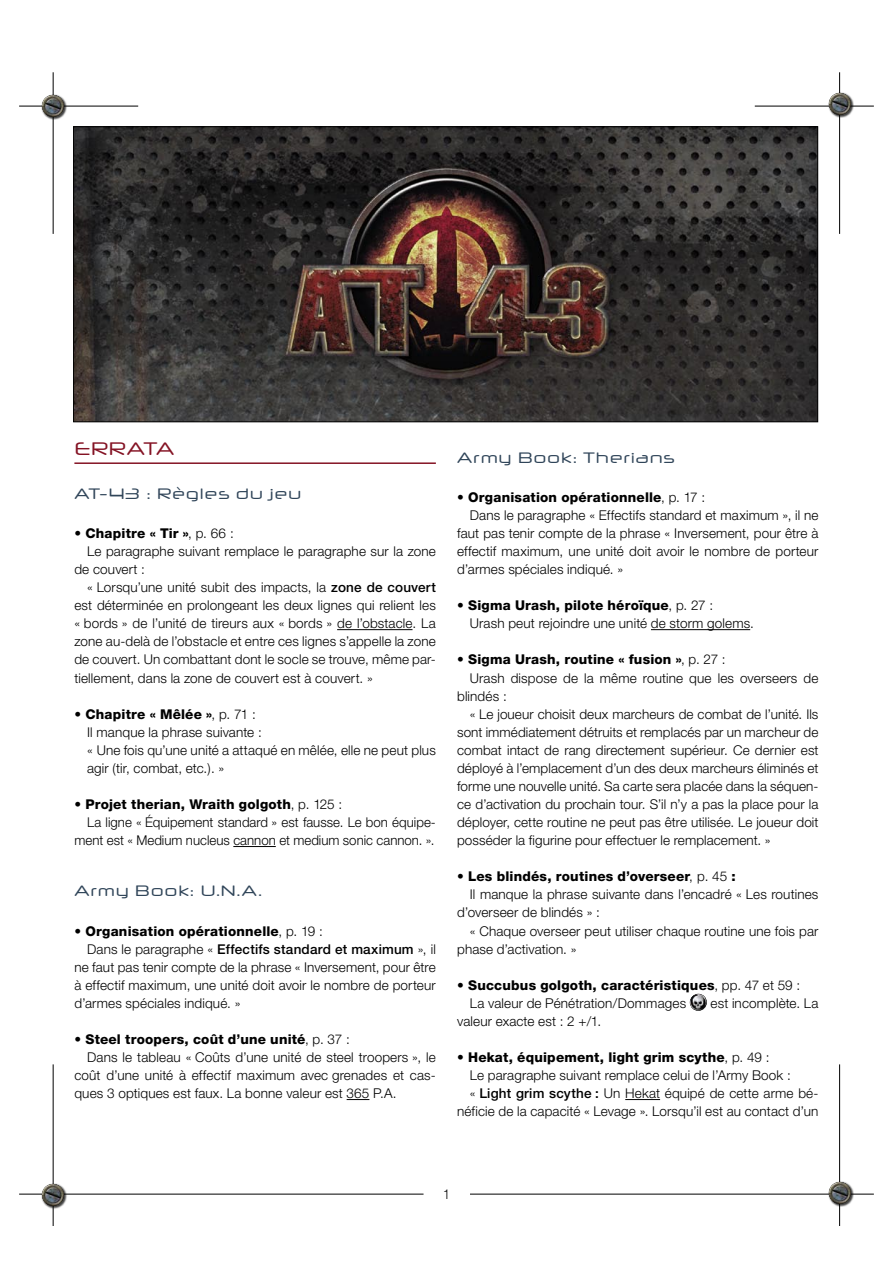
<style>
.page{position:relative;width:893px;height:1263px;background:#fff}
.page>*{position:absolute;margin:0;border:0;box-sizing:border-box;transform-origin:0 0}
.T2{font:18px "Neuropol X Free";letter-spacing:.02em;color:#841324}
.T3{font:15px "Neuropol X Free";letter-spacing:.015em;color:#304559}
.Corps_de_Texte{font:300 13.5px/18px "Helvetica Neue";letter-spacing:.01em;color:#000}
.T4{font:800 13.5px "Helvetica Neue";letter-spacing:.015em;color:#000}
.t1{font:300 condensed 13.5px "Helvetica Neue";color:#000}
.s1{font-weight:300}
.s2{font-weight:500}
</style>
<div class="page">
<hr style="left:74px;top:462px;width:362px;height:2px;background:#841324">
<hr style="left:337px;top:629px;width:75px;height:1px;background:#000">
<hr style="left:233px;top:846px;width:43px;height:1px;background:#000">
<svg style="left:347px;top:1099px;width:22px;height:1px"></svg>
<hr style="left:651px;top:629px;width:99px;height:1px;background:#000">
<hr style="left:625px;top:1099px;width:35px;height:1px;background:#000">
<img style="left:690px;top:994px;width:17px;height:17px;border-radius:50%">
<img style="left:75px;top:128px;width:741px;height:292px">
<hr style="left:53px;top:72px;width:1px;height:162px;background:#000">
<hr style="left:839px;top:72px;width:1px;height:162px;background:#000">
<hr style="left:19px;top:106px;width:119px;height:1px;background:#000">
<hr style="left:755px;top:106px;width:119px;height:1px;background:#000">
<hr style="left:53px;top:1064px;width:1px;height:162px;background:#000">
<hr style="left:839px;top:1064px;width:1px;height:162px;background:#000">
<hr style="left:470px;top:1194px;width:404px;height:1px;background:#000">
<hr style="left:19px;top:1194px;width:404px;height:1px;background:#000">
<div style="left:41px;top:94px;width:26px;height:26px;background:#000;opacity:.75"></div>
<img style="left:42px;top:95px;width:22px;height:22px;border-radius:50%">
<div style="left:828px;top:92px;width:26px;height:26px;background:#000;opacity:.75"></div>
<img style="left:829px;top:93px;width:22px;height:22px;border-radius:50%">
<div style="left:41px;top:1183px;width:26px;height:26px;background:#000;opacity:.75"></div>
<img style="left:42px;top:1184px;width:22px;height:22px;border-radius:50%">
<div style="left:828px;top:1181px;width:26px;height:26px;background:#000;opacity:.75"></div>
<img style="left:829px;top:1182px;width:22px;height:22px;border-radius:50%">
<p class="T2" style="left:74px;top:437px;width:102px">ERRATA</p>
<p class="T3" style="left:74px;top:484px;width:229px">AT-43 : Règles du jeu</p>
<p class="T4" style="left:74px;top:525px;width:161px">• Chapitre « Tir »<span class="s1">, p. 66 :</span></p>
<p class="Corps_de_Texte" style="left:74px;top:542px;width:363px;text-indent:13px">Le paragraphe suivant remplace le paragraphe sur la zone de couvert :</p>
<p class="Corps_de_Texte" style="left:74px;top:578px;width:363px;text-align:justify;text-indent:13px">« Lorsqu’une unité subit des impacts, la <span class="s2">zone de couvert </span>est déterminée en prolongeant les deux lignes qui relient les « bords » de l’unité de tireurs aux « bords » de l’obstacle. La zone au-delà de l’obstacle et entre ces lignes s’appelle la zone de couvert. Un combattant dont le socle se trouve, même par&shy;tiellement, dans la zone de couvert est à couvert. »</p>
<p class="T4" style="left:74px;top:706px;width:183px">• Chapitre « Mêlée »<span class="s1">, p. 71 :</span></p>
<p class="Corps_de_Texte" style="left:87px;top:723px;width:176px">Il manque la phrase suivante :</p>
<p class="Corps_de_Texte" style="left:87px;top:741px;width:350px">« Une fois qu’une unité a attaqué en mêlée, elle ne peut plus agir (tir, combat, etc.). »</p>
<p class="T4" style="left:74px;top:796px;width:269px">• Projet therian, Wraith golgoth<span class="s1">, p. 125 :</span></p>
<p class="Corps_de_Texte" style="left:74px;top:813px;width:363px;text-align:right">La ligne « Équipement standard » est fausse. Le bon équipe&shy;ment est « Medium nucleus cannon et medium sonic cannon. ».</p>
<p class="T3" style="left:74px;top:881px;width:190px">Army Book: U.N.A.</p>
<p class="T4" style="left:74px;top:923px;width:250px">• Organisation opérationnelle<span class="s1">, p. 19 :</span></p>
<p class="Corps_de_Texte" style="left:74px;top:939px;width:363px;text-align:justify;text-indent:13px">Dans le paragraphe « <span class="s2">Effectifs standard et maximum</span> », il ne faut pas tenir compte de la phrase « Inversement, pour être à effectif maximum, une unité doit avoir le nombre de porteur d’armes spéciales indiqué. »</p>
<p class="T4" style="left:74px;top:1031px;width:277px">• Steel troopers, coût d’une unité<span class="s1">, p. 37 :</span></p>
<p class="Corps_de_Texte" style="left:74px;top:1048px;width:363px;text-align:justify;text-indent:13px">Dans le tableau « Coûts d’une unité de steel troopers », le coût d’une unité à effectif maximum avec grenades et cas&shy;ques 3 optiques est faux. La bonne valeur est 365 P.A.</p>
<p class="T3" style="left:457px;top:448px;width:220px">Army Book: Therians</p>
<p class="T4" style="left:457px;top:489px;width:250px">• Organisation opérationnelle<span class="s1">, p. 17 :</span></p>
<p class="Corps_de_Texte" style="left:457px;top:506px;width:363px;text-align:justify;text-indent:13px">Dans le paragraphe « Effectifs standard et maximum », il ne faut pas tenir compte de la phrase « Inversement, pour être à effectif maximum, une unité doit avoir le nombre de porteur d’armes spéciales indiqué. »</p>
<p class="T4" style="left:457px;top:597px;width:258px">• Sigma Urash, pilote héroïque<span class="s1">, p. 27 :</span></p>
<p class="Corps_de_Texte" style="left:470px;top:614px;width:286px">Urash peut rejoindre une unité de storm golems.</p>
<p class="T4" style="left:457px;top:652px;width:270px">• Sigma Urash, routine « fusion »<span class="s1">, p. 27 :</span></p>
<p class="Corps_de_Texte" style="left:457px;top:668px;width:363px;text-indent:13px">Urash dispose de la même routine que les overseers de blindés :</p>
<p class="Corps_de_Texte" style="left:457px;top:704px;width:363px;text-align:justify;text-indent:13px">« Le joueur choisit deux marcheurs de combat de l’unité. Ils sont immédiatement détruits et remplacés par un marcheur de combat intact de rang directement supérieur. Ce dernier est déployé à l’emplacement d’un des deux marcheurs éliminés et forme une nouvelle unité. Sa carte sera placée dans la séquen&shy;ce d’activation du prochain tour. S’il n’y a pas la place pour la déployer, cette routine ne peut pas être utilisée. Le joueur doit posséder la figurine pour effectuer le remplacement. »</p>
<p class="T4" style="left:457px;top:868px;width:280px">• Les blindés, routines d’overseer<span class="s1">, p. 45</span> :</p>
<p class="Corps_de_Texte" style="left:457px;top:885px;width:363px;text-indent:13px">Il manque la phrase suivante dans l’encadré « Les routines d’overseer de blindés » :</p>
<p class="Corps_de_Texte" style="left:457px;top:921px;width:363px;text-indent:13px">« Chaque overseer peut utiliser chaque routine une fois par phase d’activation. »</p>
<p class="T4" style="left:457px;top:977px;width:345px">• Succubus golgoth, caractéristiques<span class="s1">, pp. 47 et 59 :</span></p>
<p class="Corps_de_Texte" style="left:470px;top:994px;width:218px">La valeur de Pénétration/Dommages</p>
<p class="Corps_de_Texte" style="left:710px;top:994px;width:110px">est incomplète. La</p>
<p class="Corps_de_Texte" style="left:457px;top:1012px;width:146px">valeur exacte est : 2 +/1.</p>
<p class="T4" style="left:457px;top:1049px;width:314px">• Hekat, équipement, light grim scythe<span class="s1">, p. 49 :</span></p>
<p class="Corps_de_Texte" style="left:470px;top:1066px;width:322px">Le paragraphe suivant remplace celui de l’Army Book :</p>
<p class="Corps_de_Texte" style="left:457px;top:1084px;width:363px;text-align:right">« <span class="s2">Light grim scythe :</span> Un Hekat équipé de cette arme bé&shy;néficie de la capacité « Levage ». Lorsqu’il est au contact d’un</p>
<p class="t1" style="left:443px;top:1187px;width:8px">1</p>
</div>
